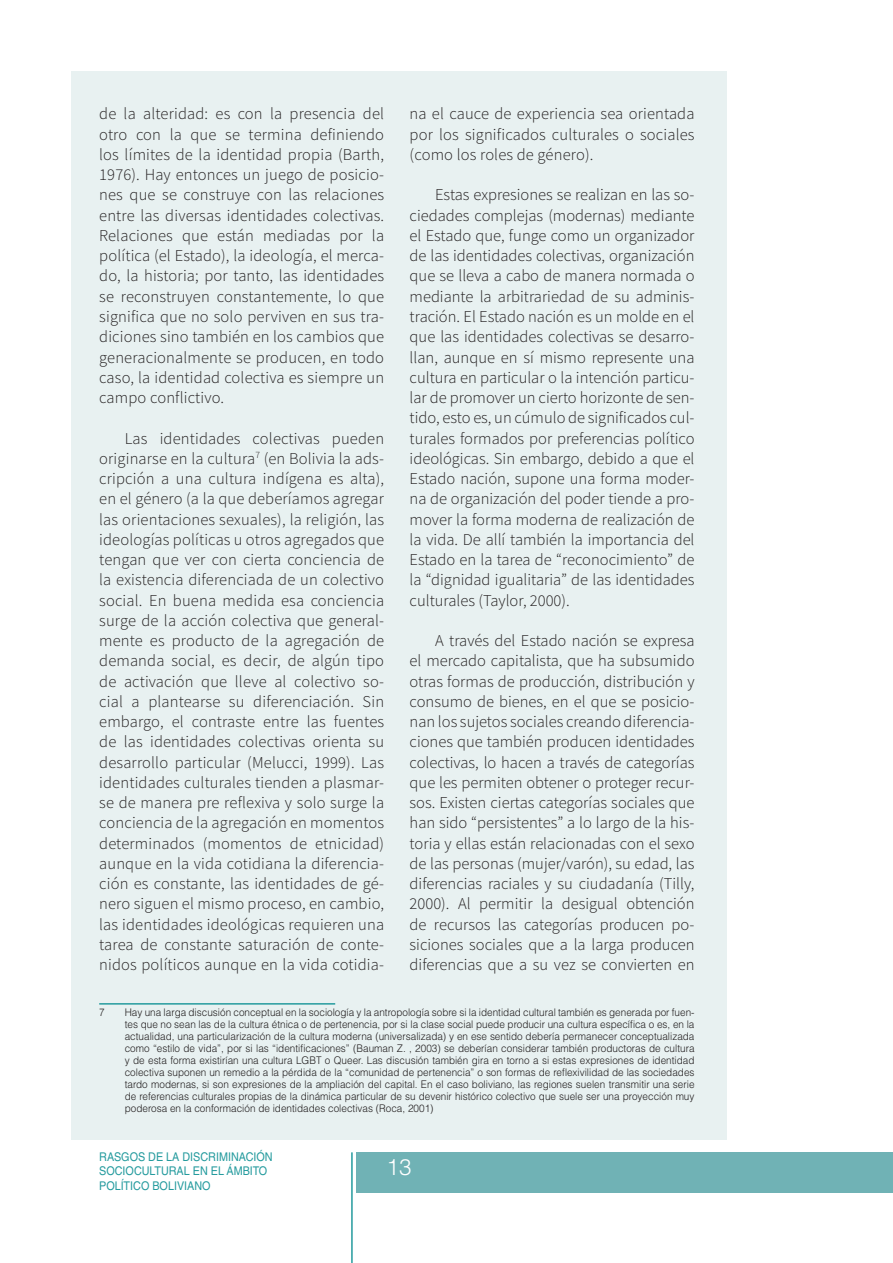
<style>
.page{position:relative;width:893px;height:1263px;background:#fff}
.page>*{position:absolute;margin:0;border:0;box-sizing:border-box;transform-origin:0 0}
.t1{font:300 22.5px "Helvetica LT Std";color:#fff}
.TXXXX_1{font:300 16.5px/20.2px "Source Sans Pro";letter-spacing:.01em;color:#231f20;text-align:justify}
.t2{font:12px/14.4px "Helvetica LT Std";color:#259b9e;scale:.9 1}
.PIEEEEEEEEEE_solo{font:300 10.5px/12px "Helvetica LT Std";color:#231f20;text-align:justify;scale:.95 1}
</style>
<div class="page">
<div style="left:356px;top:1152px;width:537px;height:41px;background:#70b2b5"></div>
<hr style="left:351px;top:1152px;width:2px;height:111px;background:#259b9e">
<div style="left:71px;top:71px;width:656px;height:1069px;background:#e8f1f1"></div>
<hr style="left:99px;top:1003px;width:236px;height:1px;background:#259b9e">
<p class="TXXXX_1" style="left:99px;top:104px;width:286px">de la alteridad: es con la presencia del otro con la que se termina definiendo los límites de la identidad propia (Barth, 1976). Hay entonces un juego de posicio&shy;nes que se construye con las relaciones entre las diversas identidades colectivas.<br>Relaciones que están mediadas por la política (el Estado), la ideología, el merca&shy;do, la historia; por tanto, las identidades se reconstruyen constantemente, lo que significa que no solo perviven en sus tra&shy;diciones sino también en los cambios que generacionalmente se producen, en todo caso, la identidad colectiva es siempre un campo conflictivo.</p>
<p class="TXXXX_1" style="left:99px;top:428px;width:286px;text-indent:26px">Las identidades colectivas pueden originarse en la cultura<sup>7</sup> (en Bolivia la ads&shy;cripción a una cultura indígena es alta), en el género (a la que deberíamos agregar las orientaciones sexuales), la religión, las ideologías políticas u otros agregados que tengan que ver con cierta conciencia de la existencia diferenciada de un colectivo social. En buena medida esa conciencia surge de la acción colectiva que general&shy;mente es producto de la agregación de demanda social, es decir, de algún tipo de activación que lleve al colectivo so&shy;cial a plantearse su diferenciación. Sin embargo, el contraste entre las fuentes de las identidades colectivas orienta su desarrollo particular (Melucci, 1999). Las identidades culturales tienden a plasmar&shy;se de manera pre reflexiva y solo surge la conciencia de la agregación en momentos determinados (momentos de etnicidad) aunque en la vida cotidiana la diferencia&shy;ción es constante, las identidades de gé&shy;nero siguen el mismo proceso, en cambio, las identidades ideológicas requieren una tarea de constante saturación de conte&shy;nidos políticos aunque en la vida cotidia-</p>
<p class="TXXXX_1" style="left:410px;top:104px;width:286px">na el cauce de experiencia sea orientada por los significados culturales o sociales (como los roles de género).</p>
<p class="TXXXX_1" style="left:410px;top:185px;width:286px;text-indent:26px">Estas expresiones se realizan en las so&shy;ciedades complejas (modernas) mediante el Estado que, funge como un organizador de las identidades colectivas, organización que se lleva a cabo de manera normada o mediante la arbitrariedad de su adminis&shy;tración. El Estado nación es un molde en el que las identidades colectivas se desarro&shy;llan, aunque en sí mismo represente una cultura en particular o la intención particu&shy;lar de promover un cierto horizonte de sen&shy;tido, esto es, un cúmulo de significados cul&shy;turales formados por preferencias político ideológicas. Sin embargo, debido a que el Estado nación, supone una forma moder&shy;na de organización del poder tiende a pro&shy;mover la forma moderna de realización de la vida. De allí también la importancia del Estado en la tarea de “reconocimiento” de la “dignidad igualitaria” de las identidades culturales (Taylor, 2000).</p>
<p class="TXXXX_1" style="left:410px;top:630px;width:286px;text-indent:26px">A través del Estado nación se expresa el mercado capitalista, que ha subsumido otras formas de producción, distribución y consumo de bienes, en el que se posicio&shy;nan los sujetos sociales creando diferencia&shy;ciones que también producen identidades colectivas, lo hacen a través de categorías que les permiten obtener o proteger recur&shy;sos. Existen ciertas categorías sociales que han sido “persistentes” a lo largo de la his&shy;toria y ellas están relacionadas con el sexo de las personas (mujer/varón), su edad, las diferencias raciales y su ciudadanía (Tilly, 2000). Al permitir la desigual obtención de recursos las categorías producen po&shy;siciones sociales que a la larga producen diferencias que a su vez se convierten en</p>
<p class="PIEEEEEEEEEE_solo" style="left:99px;top:1006px;width:7px">7</p>
<p class="PIEEEEEEEEEE_solo" style="left:125px;top:1006px;width:601px">Hay una larga discusión conceptual en la sociología y la antropología sobre si la identidad cultural también es generada por fuen&shy;tes que no sean las de la cultura étnica o de pertenencia, por si la clase social puede producir una cultura específica o es, en la actualidad, una particularización de la cultura moderna (universalizada) y en ese sentido debería permanecer conceptualizada como “estilo de vida”, por si las “identificaciones” (Bauman Z. , 2003) se deberían considerar también productoras de cultura y de esta forma existirían una cultura LGBT o Queer. Las discusión también gira en torno a si estas expresiones de identidad colectiva suponen un remedio a la pérdida de la “comunidad de pertenencia” o son formas de reflexivilidad de las sociedades tardo modernas, si son expresiones de la ampliación del capital. En el caso boliviano, las regiones suelen transmitir una serie de referencias culturales propias de la dinámica particular de su devenir histórico colectivo que suele ser una proyección muy poderosa en la conformación de identidades colectivas (Roca, 2001)</p>
<p class="t2" style="left:99px;top:1149px;width:194px">RASGOS DE LA DISCRIMINACIÓN<br>SOCIOCULTURAL EN EL ÁMBITO<br>POLÍTICO BOLIVIANO</p>
<h1 class="t1" style="left:386px;top:1153px;width:27px">13</h1>
</div>
